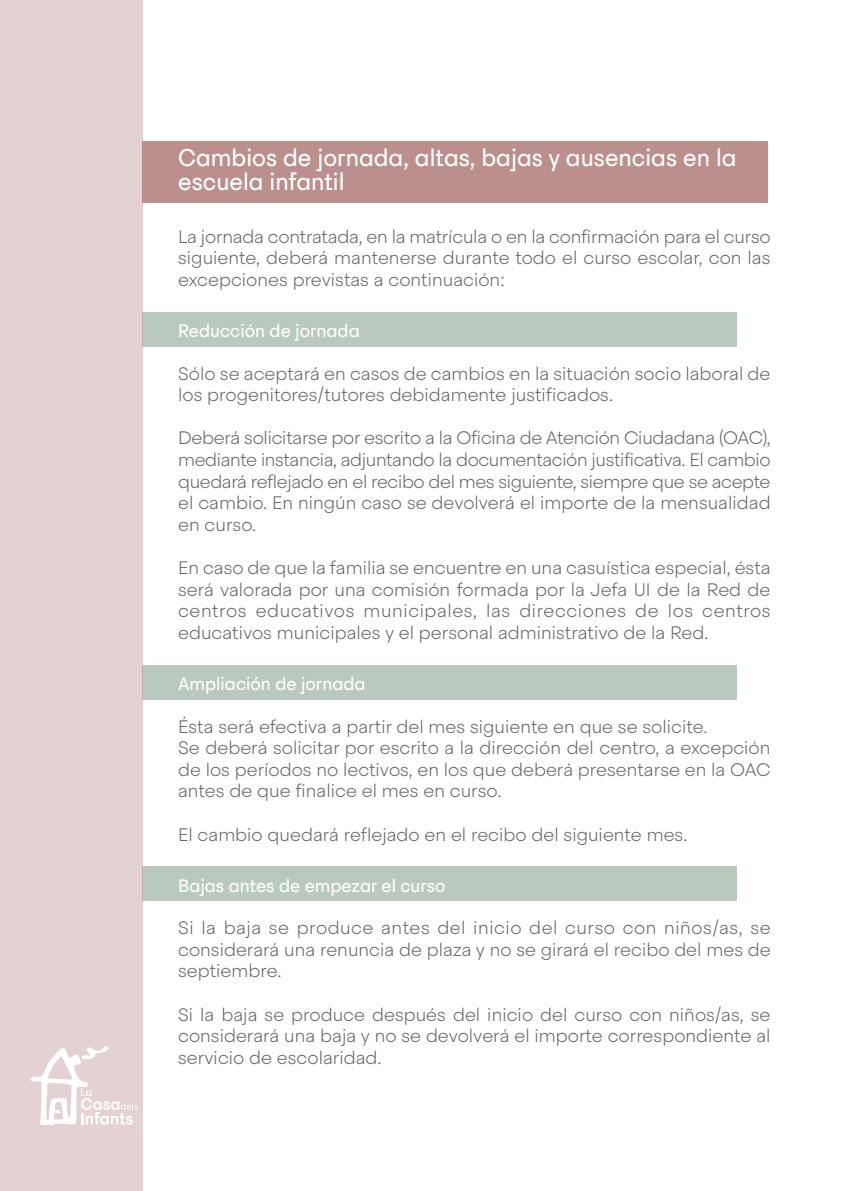
<style>
.page{position:relative;width:851px;height:1191px;background:#fff}
.page>*{position:absolute;margin:0;border:0;box-sizing:border-box;transform-origin:0 0}
.t1{font:24px/24px "Steradian Castelldefels";color:#fff}
.t2{font:200 18px/21.6px "Steradian";color:#646567;text-align:justify}
.t3{font:18px "Steradian Castelldefels";color:#fff}
</style>
<div class="page">
<div style="left:142px;top:141px;width:625px;height:62px;background:#ba8f8d"></div>
<div style="left:142px;top:312px;width:594px;height:34px;background:#b9c9bd"></div>
<div style="left:142px;top:666px;width:594px;height:34px;background:#b9c9bd"></div>
<div style="left:142px;top:866px;width:594px;height:34px;background:#b9c9bd"></div>
<div style="left:0;top:0;width:142px;height:1191px;background:#e3d2d1"></div>
<svg style="left:30px;top:1046px;width:108px;height:80px"></svg>
<h1 class="t1" style="left:178px;top:146px;width:560px">Cambios de jornada, altas, bajas y ausencias en la escuela infantil</h1>
<p class="t2" style="left:178px;top:225px;width:594px">La jornada contratada, en la matrícula o en la confirmación para el curso siguiente, deberá mantenerse durante todo el curso escolar, con las excepciones previstas a continuación:</p>
<p class="t3" style="left:178px;top:320px;width:183px">Reducción de jornada</p>
<p class="t2" style="left:178px;top:362px;width:593px">Sólo se aceptará en casos de cambios en la situación socio laboral de los progenitores/tutores debidamente justificados.</p>
<p class="t2" style="left:178px;top:427px;width:594px">Deberá solicitarse por escrito a la Oficina de Atención Ciudadana (OAC), mediante instancia, adjuntando la documentación justificativa. El cambio quedará reflejado en el recibo del mes siguiente, siempre que se acepte el cambio. En ningún caso se devolverá el importe de la mensualidad en curso.</p>
<p class="t2" style="left:178px;top:557px;width:594px">En caso de que la familia se encuentre en una casuística especial, ésta será valorada por una comisión formada por la Jefa UI de la Red de centros educativos municipales, las direcciones de los centros educativos municipales y el personal administrativo de la Red.</p>
<p class="t3" style="left:178px;top:672px;width:189px">Ampliación de jornada</p>
<p class="t2" style="left:178px;top:715px;width:594px;text-align:left">Ésta será efectiva a partir del mes siguiente en que se solicite.<br>Se deberá solicitar por escrito a la dirección del centro, a excepción de los períodos no lectivos, en los que deberá presentarse en la OAC antes de que finalice el mes en curso.</p>
<p class="t2" style="left:178px;top:823px;width:511px">El cambio quedará reflejado en el recibo del siguiente mes.</p>
<p class="t3" style="left:178px;top:874px;width:269px">Bajas antes de empezar el curso</p>
<p class="t2" style="left:178px;top:917px;width:594px">Si la baja se produce antes del inicio del curso con niños/as, se considerará una renuncia de plaza y no se girará el recibo del mes de septiembre.</p>
<p class="t2" style="left:178px;top:1003px;width:593px">Si la baja se produce después del inicio del curso con niños/as, se considerará una baja y no se devolverá el importe correspondiente al servicio de escolaridad.</p>
</div>
